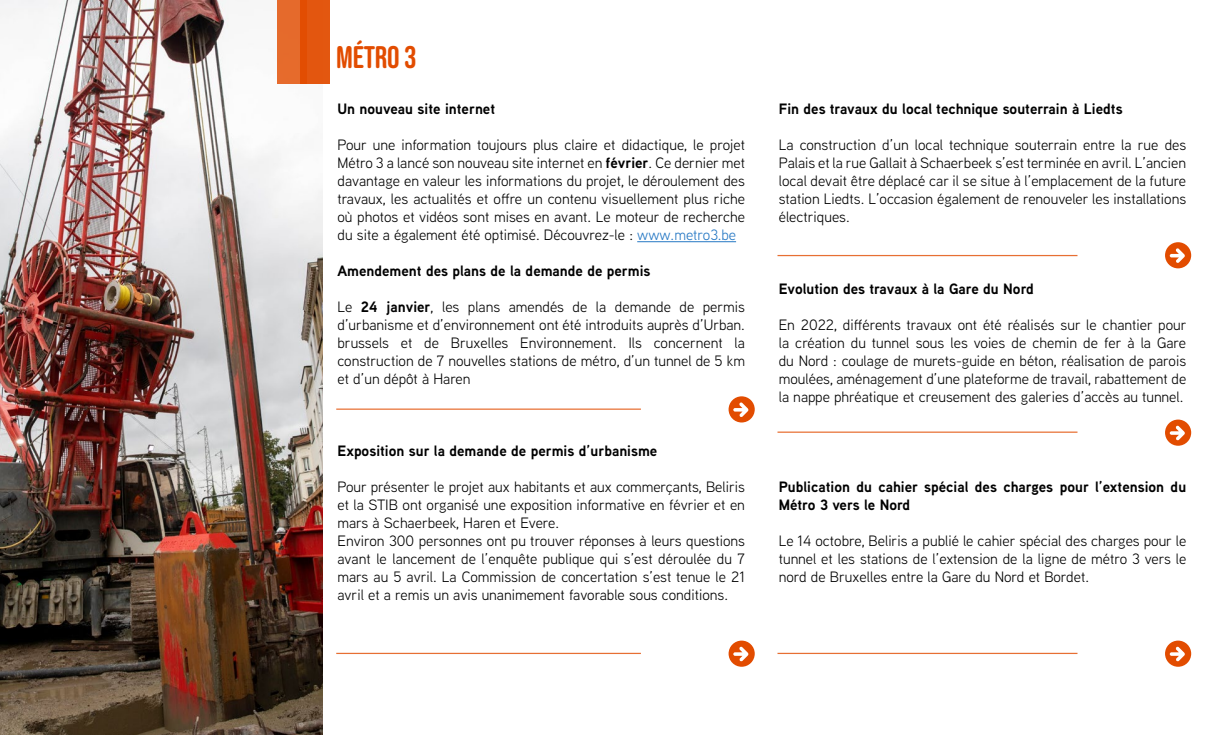
<style>
.page{position:relative;width:1230px;height:735px;background:#fff}
.page>*{position:absolute;margin:0;border:0;box-sizing:border-box;transform-origin:0 0}
.t1{font:31.25px "Bebas Neue Rounded";letter-spacing:-.01em;color:#e24c00}
.t2{font:15px/18px "Aaux Next";color:#000;text-align:justify}
.t3{font:700 15px/18px "Aaux Next";color:#000}
.s1{font-weight:700}
.s2{color:#2678c4}
</style>
<div class="page">
<img style="left:0;top:0;width:322px;height:735px">
<hr style="left:637px;top:241px;width:99px;height:1px;background:#2678c4">
<hr style="left:336px;top:409px;width:305px;height:1px;background:#e24c00">
<hr style="left:336px;top:653px;width:305px;height:1px;background:#e24c00">
<hr style="left:778px;top:653px;width:300px;height:1px;background:#e24c00">
<hr style="left:778px;top:432px;width:300px;height:1px;background:#e24c00">
<hr style="left:778px;top:255px;width:300px;height:1px;background:#e24c00">
<div style="left:277px;top:0;width:29px;height:84px;background:#e56b2c"></div>
<div style="left:300px;top:0;width:30px;height:84px;background:linear-gradient(to right,#e24f05,#e35913)"></div>
<div style="left:729px;top:396px;width:26px;height:27px;background:#e24c00;border-radius:50%"></div>
<svg style="left:733px;top:403px;width:15px;height:14px"></svg>
<div style="left:729px;top:641px;width:26px;height:26px;background:#e24c00;border-radius:50%"></div>
<svg style="left:733px;top:647px;width:15px;height:14px"></svg>
<div style="left:1165px;top:420px;width:26px;height:26px;background:#e24c00;border-radius:50%"></div>
<svg style="left:1170px;top:426px;width:15px;height:14px"></svg>
<div style="left:1165px;top:242px;width:26px;height:26px;background:#e24c00;border-radius:50%"></div>
<svg style="left:1170px;top:248px;width:15px;height:15px"></svg>
<div style="left:1165px;top:641px;width:26px;height:26px;background:#e24c00;border-radius:50%"></div>
<svg style="left:1170px;top:647px;width:15px;height:14px"></svg>
<h1 class="t1" style="left:336px;top:40px;width:82px">Métro 3</h1>
<p class="t3" style="left:338px;top:100px;width:159px">Un nouveau site internet</p>
<p class="t2" style="left:338px;top:135px;width:409px">Pour une information toujours plus claire et didactique, le projet Métro 3 a lancé son nouveau site internet en <span class="s1">février</span>. Ce dernier met davantage en valeur les informations du projet, le déroulement des travaux, les actualités et offre un contenu visuellement plus riche où photos et vidéos sont mises en avant. Le moteur de recherche du site a également été optimisé. Découvrez-le : <span class="s2">www.metro3.be</span></p>
<p class="t3" style="left:338px;top:262px;width:315px">Amendement des plans de la demande de permis</p>
<p class="t2" style="left:338px;top:297px;width:409px">Le <span class="s1">24 janvier</span>, les plans amendés de la demande de permis d’urbanisme et d’environnement ont été introduits auprès d’Urban. brussels et de Bruxelles Environnement. Ils concernent la construction de 7 nouvelles stations de métro, d’un tunnel de 5 km et d’un dépôt à Haren</p>
<p class="t3" style="left:338px;top:442px;width:321px">Exposition sur la demande de permis d’urbanisme</p>
<p class="t2" style="left:338px;top:477px;width:409px;text-align:left">Pour présenter le projet aux habitants et aux commerçants, Beliris et la STIB ont organisé une exposition informative en février et en mars à Schaerbeek, Haren et Evere.<br>Environ 300 personnes ont pu trouver réponses à leurs questions avant le lancement de l’enquête publique qui s’est déroulée du 7 mars au 5 avril. La Commission de concertation s’est tenue le 21 avril et a remis un avis unanimement favorable sous conditions.</p>
<p class="t3" style="left:779px;top:100px;width:345px">Fin des travaux du local technique souterrain à Liedts</p>
<p class="t2" style="left:779px;top:135px;width:409px">La construction d’un local technique souterrain entre la rue des Palais et la rue Gallait à Schaerbeek s’est terminée en avril. L’ancien local devait être déplacé car il se situe à l’emplacement de la future station Liedts. L’occasion également de renouveler les installations électriques.</p>
<p class="t3" style="left:779px;top:280px;width:257px">Evolution des travaux à la Gare du Nord</p>
<p class="t2" style="left:779px;top:315px;width:409px">En 2022, différents travaux ont été réalisés sur le chantier pour la création du tunnel sous les voies de chemin de fer à la Gare du Nord : coulage de murets-guide en béton, réalisation de parois moulées, aménagement d’une plateforme de travail, rabattement de la nappe phréatique et creusement des galeries d’accès au tunnel.</p>
<p class="t3" style="left:779px;top:478px;width:409px">Publication du cahier spécial des charges pour l’extension du<br>Métro 3 vers le Nord</p>
<p class="t2" style="left:779px;top:531px;width:409px">Le 14 octobre, Beliris a publié le cahier spécial des charges pour le tunnel et les stations de l’extension de la ligne de métro 3 vers le nord de Bruxelles entre la Gare du Nord et Bordet.</p>
</div>
